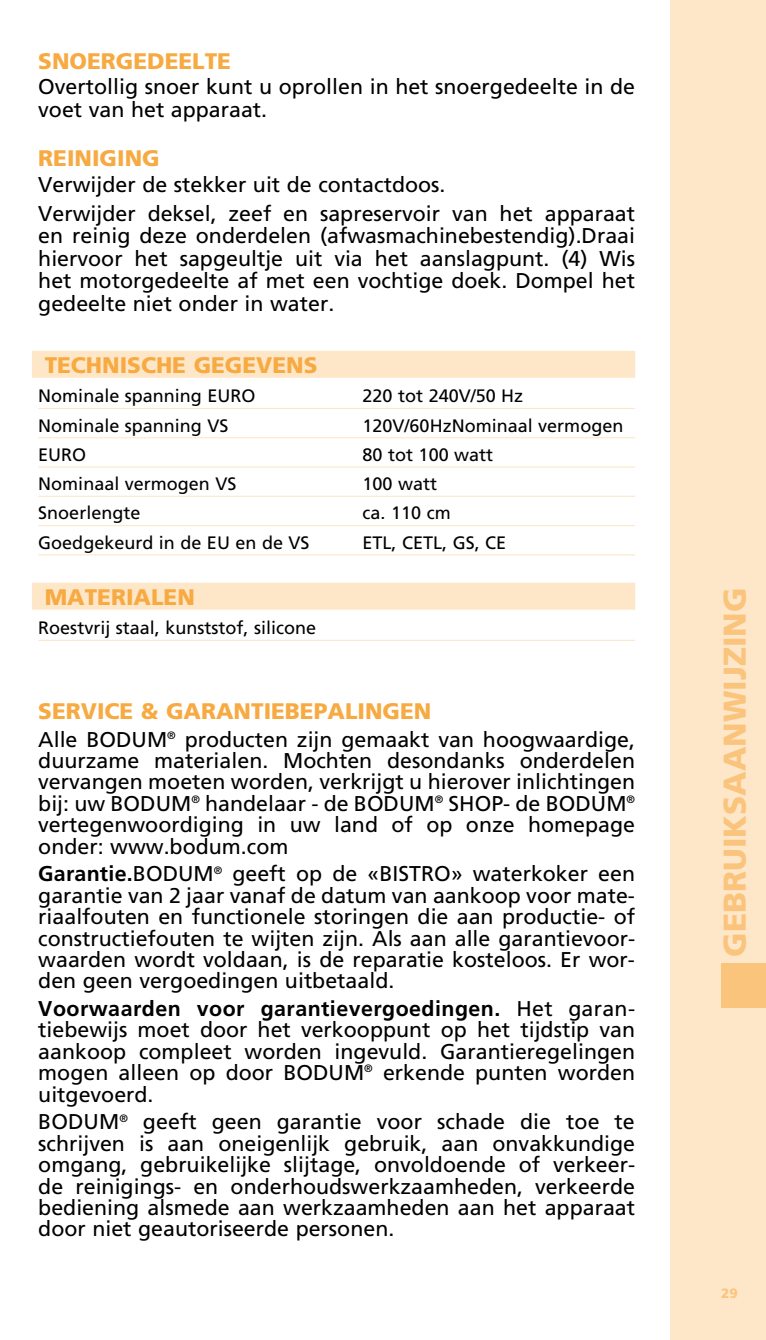
<style>
.page{position:relative;width:766px;height:1340px;background:#fff}
.page>*{position:absolute;margin:0;border:0;box-sizing:border-box;transform-origin:0 0}
.t1{font:900 31.5px "Frutiger";color:#fac47d}
.t2{font:900 22.5px "Frutiger";color:#f7aa42}
.t3{font:21.38px/21.4px "Frutiger";color:#000;text-align:justify}
.t4{font:18px "Frutiger";color:#000}
.t5{font:900 13.5px "Frutiger";color:#fac47d}
.s1{font-weight:700}
</style>
<div class="page">
<div style="left:670px;top:0;width:95px;height:1339px;background:#fee7c9"></div>
<div style="left:721px;top:963px;width:44px;height:45px;background:#fac47d"></div>
<div style="left:32px;top:351px;width:603px;height:27px;background:#fee7c9"></div>
<hr style="left:38px;top:408px;width:597px;height:1px;background:#fee7c9">
<hr style="left:38px;top:437px;width:597px;height:1px;background:#fee7c9">
<hr style="left:38px;top:466px;width:597px;height:1px;background:#fee7c9">
<hr style="left:38px;top:495px;width:597px;height:2px;background:#fee7c9">
<hr style="left:38px;top:525px;width:597px;height:1px;background:#fee7c9">
<hr style="left:38px;top:554px;width:597px;height:1px;background:#fee7c9">
<div style="left:32px;top:582px;width:603px;height:27px;background:#fee7c9"></div>
<hr style="left:38px;top:639px;width:597px;height:2px;background:#fee7c9">
<p class="t2" style="left:38px;top:51px;width:194px">SNOERGEDEELTE</p>
<p class="t3" style="left:38px;top:77px;width:598px;line-height:22.5px">Overtollig snoer kunt u oprollen in het snoergedeelte in de voet van het apparaat.</p>
<p class="t2" style="left:38px;top:148px;width:123px">REINIGING</p>
<p class="t3" style="left:38px;top:172px;width:598px;line-height:28.8px">Verwijder de stekker uit de contactdoos.<br>Verwijder deksel, zeef en sapreservoir van het apparaat</p>
<p class="t3" style="left:38px;top:226px;width:598px;line-height:22.5px">en reinig deze onderdelen (afwasmachinebestendig).Draai hiervoor het sapgeultje uit via het aanslagpunt. (4) Wis het motorgedeelte af met een vochtige doek. Dompel het gedeelte niet onder in water.</p>
<p class="t2" style="left:45px;top:355px;width:274px">TECHNISCHE GEGEVENS</p>
<p class="t4" style="left:38px;top:388px;width:219px">Nominale spanning EURO</p>
<p class="t4" style="left:362px;top:388px;width:162px">220 tot 240V/50 Hz</p>
<p class="t4" style="left:38px;top:418px;width:192px">Nominale spanning VS</p>
<p class="t4" style="left:362px;top:418px;width:262px">120V/60HzNominaal vermogen</p>
<p class="t4" style="left:38px;top:447px;width:50px">EURO</p>
<p class="t4" style="left:362px;top:447px;width:132px">80 tot 100 watt</p>
<p class="t4" style="left:38px;top:476px;width:200px">Nominaal vermogen VS</p>
<p class="t4" style="left:362px;top:476px;width:76px">100 watt</p>
<p class="t4" style="left:38px;top:505px;width:104px">Snoerlengte</p>
<p class="t4" style="left:362px;top:505px;width:90px">ca. 110 cm</p>
<p class="t4" style="left:38px;top:535px;width:273px">Goedgekeurd in de EU en de VS</p>
<p class="t4" style="left:362px;top:535px;width:145px">ETL, CETL, GS, CE</p>
<p class="t2" style="left:45px;top:587px;width:152px">MATERIALEN</p>
<p class="t4" style="left:38px;top:620px;width:279px">Roestvrij staal, kunststof, silicone</p>
<p class="t2" style="left:38px;top:701px;width:394px">SERVICE &amp; GARANTIEBEPALINGEN</p>
<p class="t3" style="left:38px;top:730px;width:598px">Alle BODUM<sup>®</sup> producten zijn gemaakt van hoogwaardige, duurzame materialen. Mochten desondanks onderdelen vervangen moeten worden, verkrijgt u hierover inlichtingen bij: uw BODUM<sup>®</sup> handelaar - de BODUM<sup>®</sup> SHOP- de BODUM<sup>® </sup>vertegenwoordiging in uw land of op onze homepage onder: www.bodum.com</p>
<p class="t3" style="left:38px;top:864px;width:598px"><span class="s1">Garantie.</span>BODUM<sup>®</sup> geeft op de «BISTRO» waterkoker een garantie van 2 jaar vanaf de datum van aankoop voor mate&shy;riaalfouten en functionele storingen die aan productie- of constructiefouten te wijten zijn. Als aan alle garantievoor&shy;waarden wordt voldaan, is de reparatie kosteloos. Er wor&shy;den geen vergoedingen uitbetaald.</p>
<p class="t3" style="left:38px;top:999px;width:598px"><span class="s1">Voorwaarden voor garantievergoedingen.</span> Het garan&shy;tiebewijs moet door het verkooppunt op het tijdstip van aankoop compleet worden ingevuld. Garantieregelingen mogen alleen op door BODUM<sup>®</sup> erkende punten worden uitgevoerd.</p>
<p class="t3" style="left:38px;top:1112px;width:598px">BODUM<sup>®</sup> geeft geen garantie voor schade die toe te schrijven is aan oneigenlijk gebruik, aan onvakkundige omgang, gebruikelijke slijtage, onvoldoende of verkeer&shy;de reinigings- en onderhoudswerkzaamheden, verkeerde bediening alsmede aan werkzaamheden aan het apparaat door niet geautoriseerde personen.</p>
<h1 class="t1" style="left:720px;top:957px;width:371px;rotate:-90deg">GEBRUIKSAANWIJZING</h1>
<p class="t5" style="left:721px;top:1287px;width:18px">29</p>
</div>
